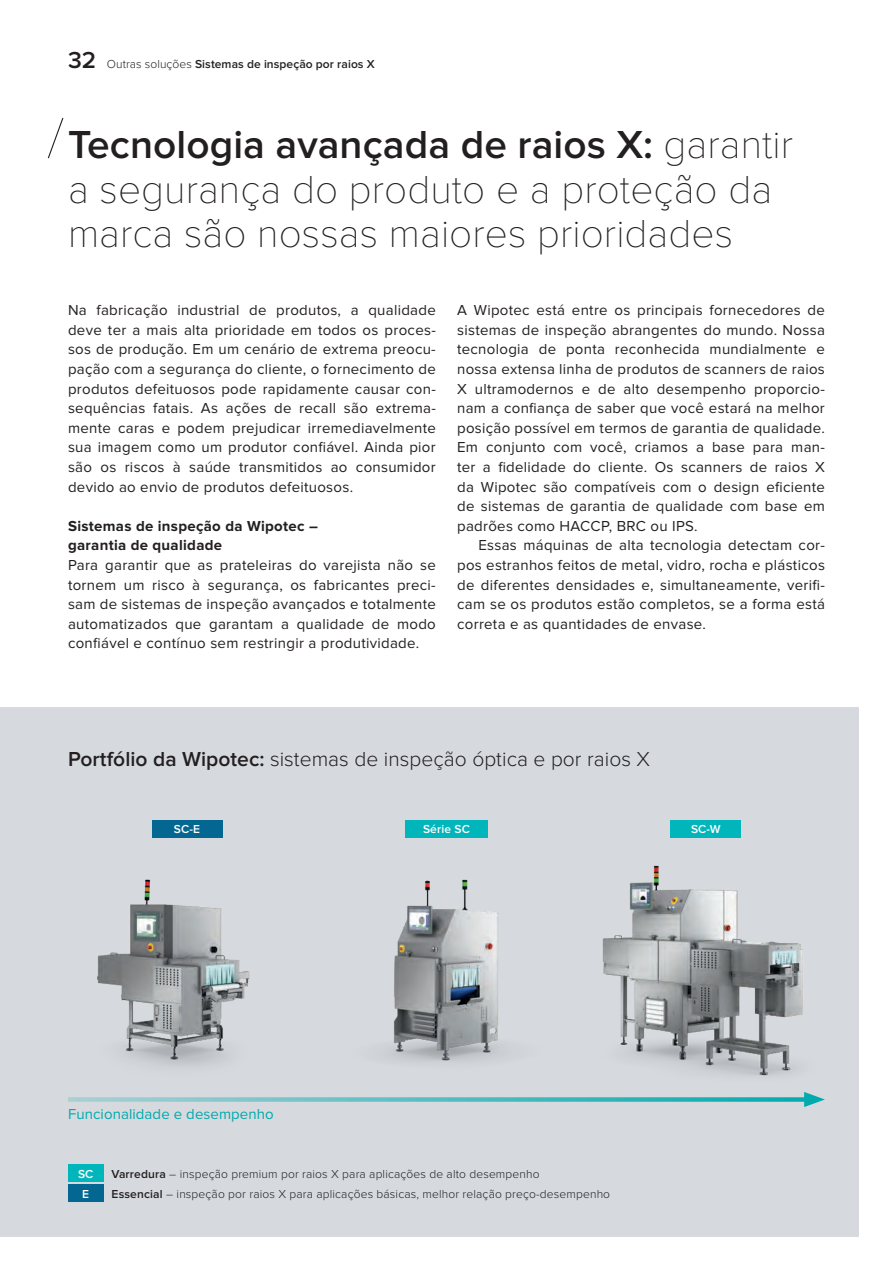
<style>
.page{position:relative;width:893px;height:1263px;background:#fff}
.page>*{position:absolute;margin:0;border:0;box-sizing:border-box;transform-origin:0 0}
.t1{font:100 40.5px/44.5px "Proxima Nova T";color:#231f20}
.t2{font:600 40.5px "Proxima Nova";color:#231f20}
.t3{font:600 24px "Proxima Nova";color:#231f20}
.t4{font:300 21px "Proxima Nova";color:#231f20}
.t5{font:15px/19.6px "Proxima Nova";letter-spacing:.02em;color:#231f20;text-align:justify}
.t6{font:700 15px/19.6px "Proxima Nova";letter-spacing:.02em;color:#231f20}
.t7{font:15px "Proxima Nova";letter-spacing:.005em;color:#00aaad}
.t8{font:300 12px "Proxima Nova";letter-spacing:.01em;color:#231f20}
.t9{font:600 12px "Proxima Nova";letter-spacing:.005em;color:#231f20}
.t10{font:600 12px "Proxima Nova";letter-spacing:.01em;color:#fff}
.s1{font-weight:300}
.s2{font-family:"Proxima Nova T";font-weight:100}
.s3{font-weight:600}
</style>
<div class="page">
<div style="left:0;top:707px;width:859px;height:530px;background:#d6dade"></div>
<img style="left:97px;top:879px;width:153px;height:187px">
<img style="left:602px;top:865px;width:201px;height:211px">
<img style="left:386px;top:879px;width:120px;height:183px">
<div style="left:68px;top:1184px;width:35px;height:17px;background:#036792"></div>
<div style="left:68px;top:1164px;width:35px;height:17px;background:#00b6ba"></div>
<svg style="left:68px;top:1097px;width:736px;height:5px;background:#63bfc3"></svg>
<svg style="left:804px;top:1092px;width:21px;height:15px"></svg>
<div style="left:152px;top:820px;width:71px;height:17px;background:#036792"></div>
<div style="left:405px;top:820px;width:83px;height:17px;background:#00b6ba"></div>
<div style="left:670px;top:820px;width:71px;height:17px;background:#00b6ba"></div>
<svg style="left:47px;top:117px;width:17px;height:42px"></svg>
<h2 class="t3" style="left:68px;top:49px;width:30px">32</h2>
<p class="t9" style="left:107px;top:59px;width:269px"><span class="s1">Outras soluções</span> Sistemas de inspeção por raios X</p>
<h1 class="t2" style="left:68px;top:126px;width:727px">Tecnologia avançada de raios X: <span class="s2">garantir</span></h1>
<h1 class="t1" style="left:68px;top:164px;width:706px">a segurança do produto e a proteção da marca são nossas maiores prioridades</h1>
<p class="t5" style="left:68px;top:301px;width:369px">Na fabricação industrial de produtos, a qualidade deve ter a mais alta prioridade em todos os proces&shy;sos de produção. Em um cenário de extrema preocu&shy;pação com a segurança do cliente, o fornecimento de produtos defeituosos pode rapidamente causar con&shy;sequências fatais. As ações de recall são extrema&shy;mente caras e podem prejudicar irremediavelmente sua imagem como um produtor confiável. Ainda pior são os riscos à saúde transmitidos ao consumidor devido ao envio de produtos defeituosos.</p>
<p class="t6" style="left:68px;top:517px;width:251px">Sistemas de inspeção da Wipotec – garantia de qualidade</p>
<p class="t5" style="left:68px;top:556px;width:369px">Para garantir que as prateleiras do varejista não se tornem um risco à segurança, os fabricantes preci&shy;sam de sistemas de inspeção avançados e totalmente automatizados que garantam a qualidade de modo confiável e contínuo sem restringir a produtividade.</p>
<p class="t5" style="left:457px;top:301px;width:369px">A Wipotec está entre os principais fornecedores de sistemas de inspeção abrangentes do mundo. Nossa tecnologia de ponta reconhecida mundialmente e nossa extensa linha de produtos de scanners de raios X ultramodernos e de alto desempenho proporcio&shy;nam a confiança de saber que você estará na melhor posição possível em termos de garantia de qualidade.<br>Em conjunto com você, criamos a base para man&shy;ter a fidelidade do cliente. Os scanners de raios X da Wipotec são compatíveis com o design eficiente de sistemas de garantia de qualidade com base em padrões como HACCP, BRC ou IPS.</p>
<p class="t5" style="left:457px;top:536px;width:369px;text-indent:21px">Essas máquinas de alta tecnologia detectam cor&shy;pos estranhos feitos de metal, vidro, rocha e plásticos de diferentes densidades e, simultaneamente, verifi&shy;cam se os produtos estão completos, se a forma está correta e as quantidades de envase.</p>
<h3 class="t4" style="left:68px;top:749px;width:584px"><span class="s3">Portfólio da Wipotec:</span> sistemas de inspeção óptica e por raios X</h3>
<p class="t10" style="left:174px;top:823px;width:28px">SC-E</p>
<p class="t10" style="left:423px;top:823px;width:48px">Série SC</p>
<p class="t10" style="left:691px;top:823px;width:31px">SC-W</p>
<p class="t7" style="left:68px;top:1107px;width:207px">Funcionalidade e desempenho</p>
<p class="t10" style="left:78px;top:1168px;width:17px">SC</p>
<p class="t8" style="left:112px;top:1168px;width:429px"><span class="s3">Varredura</span> – inspeção premium por raios X para aplicações de alto desempenho</p>
<p class="t10" style="left:82px;top:1188px;width:8px">E</p>
<p class="t8" style="left:112px;top:1188px;width:500px"><span class="s3">Essencial</span> – inspeção por raios X para aplicações básicas, melhor relação preço-desempenho</p>
</div>
